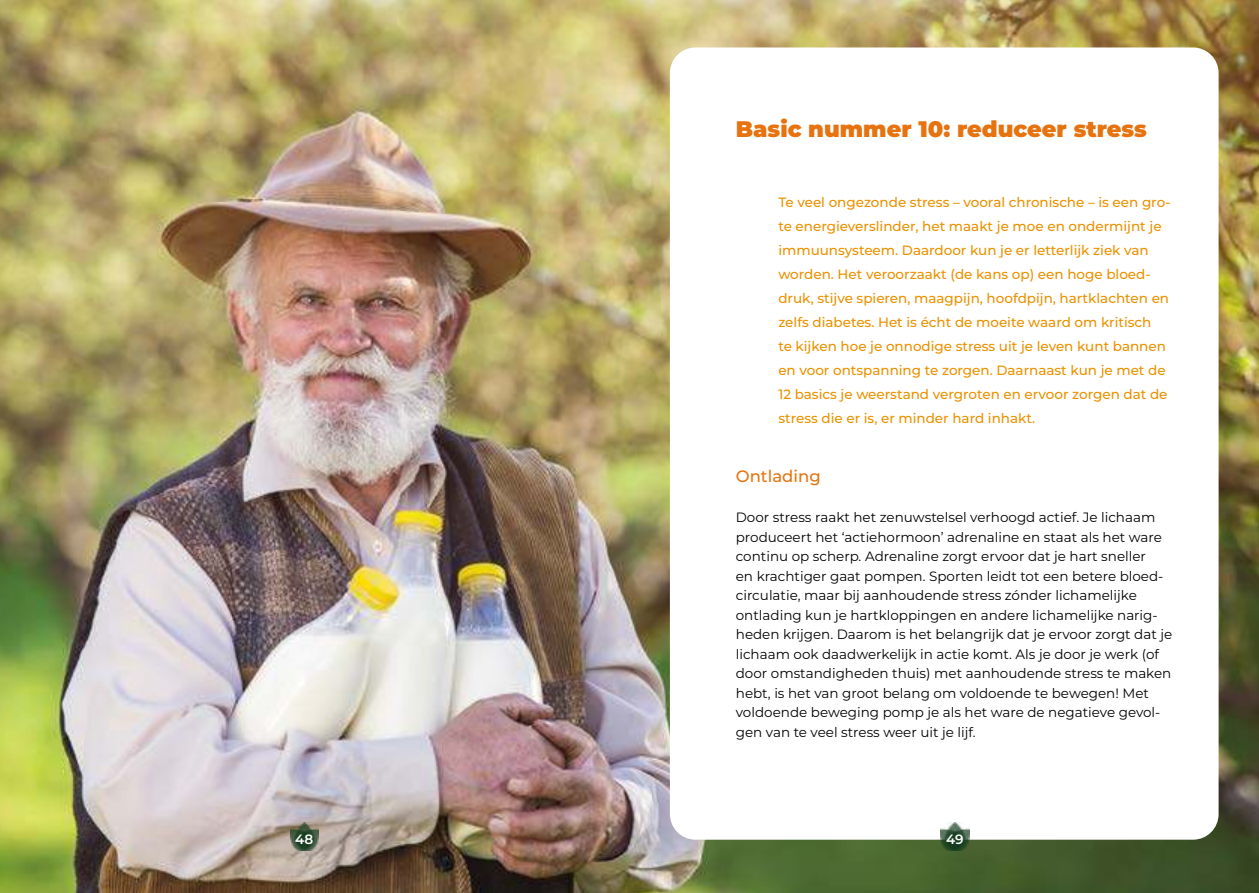
<style>
.page{position:relative;width:1259px;height:893px;background:#fff}
.page>*{position:absolute;margin:0;border:0;box-sizing:border-box;transform-origin:0 0}
.t1{font:900 22.5px "Montserrat";color:#e6730f}
.t2{font:500 16.5px "Montserrat";color:#e6730f}
.t3{font:13.5px/19.5px "Montserrat";color:#000}
.t4{font:500 13.5px/24px "Montserrat";color:#eb9100}
.t5{font:600 13.5px "Montserrat";color:#fff}
</style>
<div class="page">
<img style="left:0;top:0;width:1259px;height:893px">
<div style="left:670px;top:47px;width:548px;height:793px;background:#fff;border-radius:26px"></div>
<img style="left:940px;top:822px;width:29px;height:28px">
<img style="left:290px;top:822px;width:28px;height:28px">
<h1 class="t1" style="left:736px;top:118px;width:413px">Basic nummer 10: reduceer stress</h1>
<p class="t4" style="left:778px;top:192px;width:394px">Te veel ongezonde stress – vooral chronische – is een gro&shy;te energieverslinder, het maakt je moe en ondermijnt je immuunsysteem. Daardoor kun je er letterlijk ziek van worden. Het veroorzaakt (de kans op) een hoge bloed&shy;druk, stijve spieren, maagpijn, hoofdpijn, hartklachten en zelfs diabetes. Het is écht de moeite waard om kritisch<br>te kijken hoe je onnodige stress uit je leven kunt bannen en voor ontspanning te zorgen. Daarnaast kun je met de 12 basics je weerstand vergroten en ervoor zorgen dat de stress die er is, er minder hard inhakt.</p>
<p class="t2" style="left:736px;top:469px;width:86px">Ontlading</p>
<p class="t3" style="left:736px;top:508px;width:438px">Door stress raakt het zenuwstelsel verhoogd actief. Je lichaam produceert het ‘actiehormoon’ adrenaline en staat als het ware continu op scherp. Adrenaline zorgt ervoor dat je hart sneller<br>en krachtiger gaat pompen. Sporten leidt tot een betere bloed&shy;circulatie, maar bij aanhoudende stress zónder lichamelijke ontlading kun je hartkloppingen en andere lichamelijke narig&shy;heden krijgen. Daarom is het belangrijk dat je ervoor zorgt dat je lichaam ook daadwerkelijk in actie komt. Als je door je werk (of door omstandigheden thuis) met aanhoudende stress te maken hebt, is het van groot belang om voldoende te bewegen! Met voldoende beweging pomp je als het ware de negatieve gevol&shy;gen van te veel stress weer uit je lijf.</p>
<p class="t5" style="left:295px;top:833px;width:20px">48</p>
<p class="t5" style="left:946px;top:833px;width:19px">49</p>
</div>
